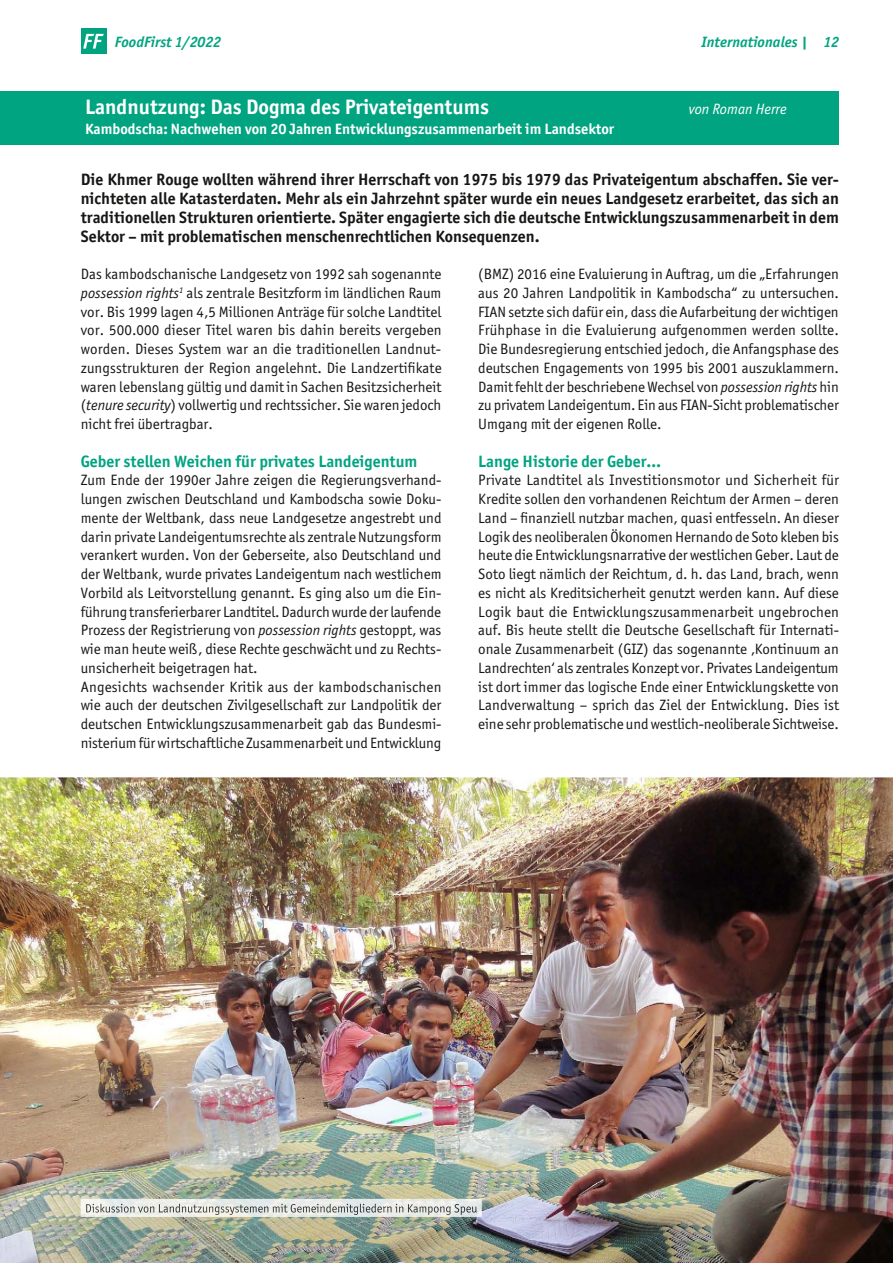
<style>
.page{position:relative;width:893px;height:1263px;background:#fff}
.page>*{position:absolute;margin:0;border:0;box-sizing:border-box;transform-origin:0 0}
.t1{font:700 21px "Officina Sans ITC";color:#fff}
.t2{font:700 16.5px/18.8px "Officina Sans ITC";color:#181716;text-align:justify}
.t3{font:700 16.5px "Officina Sans ITC";color:#00a481}
.t4{font:15px/18.8px "Officina Sans ITC Boo";color:#181716;text-align:justify}
.t5{font:700 15px "Officina Sans ITC";color:#fff}
.t6{font:italic 700 15px "Officina Sans ITC";color:#00a481}
.t7{font:15px "Officina Sans ITC Boo It";color:#fff}
.s1{font-family:"Officina Sans ITC Boo It"}
</style>
<div class="page">
<img style="left:0;top:777px;width:893px;height:486px">
<img style="left:81px;top:1199px;width:400px;height:18px">
<img style="left:86px;top:1204px;width:391px;height:11px">
<div style="left:81px;top:28px;width:25px;height:26px;background:#00a481"></div>
<svg style="left:83px;top:34px;width:21px;height:15px"></svg>
<div style="left:0;top:91px;width:839px;height:53px;background:#00a481"></div>
<p class="t6" style="left:115px;top:33px;width:108px">FoodFirst 1/2022</p>
<p class="t6" style="left:701px;top:33px;width:139px">Internationales | 12</p>
<h1 class="t1" style="left:85px;top:94px;width:405px">Landnutzung: Das Dogma des Privateigentums</h1>
<p class="t7" style="left:689px;top:101px;width:99px">von Roman Herre</p>
<p class="t5" style="left:85px;top:119px;width:531px">Kambodscha: Nachwehen von 20 Jahren Entwicklungszusammenarbeit im Landsektor</p>
<p class="t2" style="left:81px;top:170px;width:760px">Die Khmer Rouge wollten während ihrer herrschaft von 1975 bis 1979 das Privateigentum abschaffen. sie ver&shy;nichteten alle Katasterdaten. Mehr als ein Jahrzehnt später wurde ein neues Landgesetz erarbeitet, das sich an traditionellen strukturen orientierte. später engagierte sich die deutsche Entwicklungszusammenarbeit in dem sektor – mit problematischen menschenrechtlichen Konsequenzen.</p>
<p class="t4" style="left:81px;top:264px;width:362px">Das kambodschanische Landgesetz von 1992 sah sogenannte <span class="s1">possession rights</span><sup>1</sup> als zentrale Besitzform im ländlichen Raum vor. Bis 1999 lagen 4,5 Millionen Anträge für solche Landtitel vor. 500.000 dieser Titel waren bis dahin bereits vergeben worden. Dieses System war an die traditionellen Landnut&shy;zungsstrukturen der Region angelehnt. Die Landzertifikate waren lebenslang gültig und damit in Sachen Besitzsicherheit (<span class="s1">tenure security</span>) vollwertig und rechtssicher. Sie waren jedoch nicht frei übertragbar.</p>
<p class="t3" style="left:81px;top:451px;width:338px">geber stellen Weichen für privates Landeigentum</p>
<p class="t4" style="left:81px;top:471px;width:362px;text-align:left">Zum Ende der 1990er Jahre zeigen die Regierungsverhand&shy;lungen zwischen Deutschland und Kambodscha sowie Doku&shy;mente der Weltbank, dass neue Landgesetze angestrebt und darin private Landeigentumsrechte als zentrale Nutzungsform verankert wurden. Von der Geberseite, also Deutschland und der Weltbank, wurde privates Landeigentum nach westlichem Vorbild als Leitvorstellung genannt. Es ging also um die Ein&shy;führung transferierbarer Landtitel. Dadurch wurde der laufende Prozess der Registrierung von <span class="s1">possession rights</span> gestoppt, was wie man heute weiß, diese Rechte geschwächt und zu Rechts&shy;unsicherheit beigetragen hat.<br>Angesichts wachsender Kritik aus der kambodschanischen wie auch der deutschen Zivilgesellschaft zur Landpolitik der deutschen Entwicklungszusammenarbeit gab das Bundesmi&shy;nisterium für wirtschaftliche Zusammenarbeit und Entwicklung</p>
<p class="t4" style="left:478px;top:264px;width:362px">(BMZ) 2016 eine Evaluierung in Auftrag, um die „Erfahrungen aus 20 Jahren Landpolitik in Kambodscha“ zu untersuchen.<br>FIAN setzte sich dafür ein, dass die Aufarbeitung der wichtigen Frühphase in die Evaluierung aufgenommen werden sollte.<br>Die Bundesregierung entschied jedoch, die Anfangsphase des deutschen Engagements von 1995 bis 2001 auszuklammern.<br>Damit fehlt der beschriebene Wechsel von <span class="s1">possession rights</span> hin zu privatem Landeigentum. Ein aus FIAN-Sicht problematischer Umgang mit der eigenen Rolle.</p>
<p class="t3" style="left:478px;top:451px;width:184px">Lange historie der geber…</p>
<p class="t4" style="left:478px;top:471px;width:362px">Private Landtitel als Investitionsmotor und Sicherheit für Kredite sollen den vorhandenen Reichtum der Armen – deren Land – finanziell nutzbar machen, quasi entfesseln. An dieser Logik des neoliberalen Ökonomen Hernando de Soto kleben bis heute die Entwicklungsnarrative der westlichen Geber. Laut de Soto liegt nämlich der Reichtum, d. h. das Land, brach, wenn es nicht als Kreditsicherheit genutzt werden kann. Auf diese Logik baut die Entwicklungszusammenarbeit ungebrochen auf. Bis heute stellt die Deutsche Gesellschaft für Internati&shy;onale Zusammenarbeit (GIZ) das sogenannte ‚Kontinuum an Landrechten‘ als zentrales Konzept vor. Privates Landeigentum ist dort immer das logische Ende einer Entwicklungskette von Landverwaltung – sprich das Ziel der Entwicklung. Dies ist eine sehr problematische und westlich-neoliberale Sichtweise.</p>
</div>
